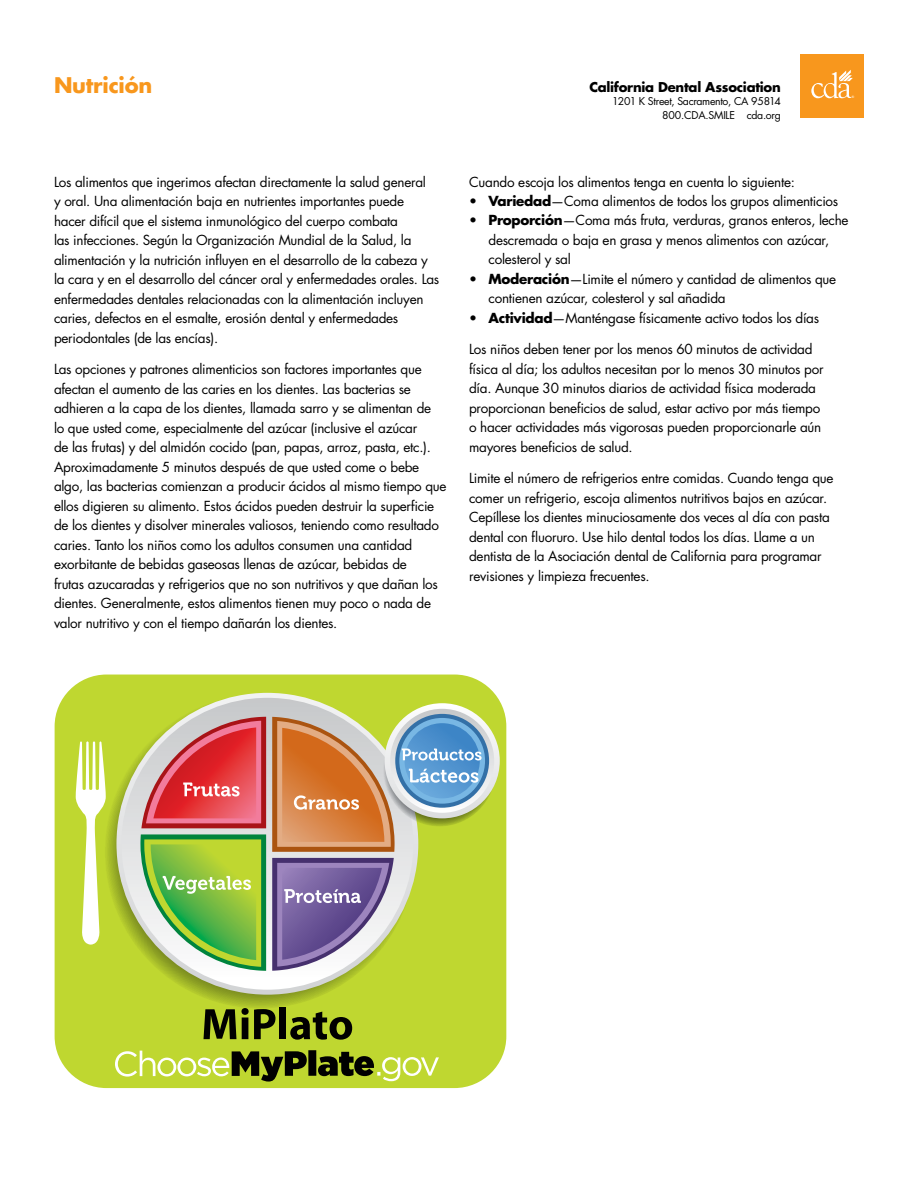
<style>
.page{position:relative;width:918px;height:1188px;background:#fff}
.page>*{position:absolute;margin:0;border:0;box-sizing:border-box;transform-origin:0 0}
.t1{font:700 21px "Futura Std";letter-spacing:-.01em;color:#f8971d}
.t2{font:13.5px/19.5px "Futura Std";letter-spacing:-.02em;color:#000}
.t3{font:700 13.2px "Futura Std";letter-spacing:-.02em;color:#000}
.t4{font:10.5px/13.5px "Futura Std";letter-spacing:-.03em;color:#000;text-align:right}
.t5{font:3.3px "Arial";color:#fff}
.s1{font-weight:700}
</style>
<div class="page">
<div style="left:800px;top:54px;width:64px;height:64px;background:#f8971d"></div>
<svg style="left:811px;top:70px;width:42px;height:28px"></svg>
<svg style="left:54px;top:674px;width:453px;height:415px;background:#c2d93c"></svg>
<svg style="left:115px;top:1051px;width:192px;height:31px;background:#9fae41"></svg>
<div style="left:308px;top:1050px;width:8px;height:26px;background:#000"></div>
<svg style="left:318px;top:1052px;width:121px;height:29px;background:#99a83d"></svg>
<svg style="left:105px;top:695px;width:310px;height:313px;background:#b7cf2e"></svg>
<svg style="left:116px;top:693px;width:302px;height:302px"></svg>
<svg style="left:121px;top:698px;width:292px;height:292px"></svg>
<svg style="left:76px;top:741px;width:30px;height:204px"></svg>
<svg style="left:385px;top:703px;width:115px;height:115px"></svg>
<svg style="left:141px;top:717px;width:125px;height:111px;background:#d86564"></svg>
<svg style="left:140px;top:834px;width:126px;height:137px;background:#8fc55d"></svg>
<svg style="left:204px;top:1008px;width:71px;height:31px;background:#566115"></svg>
<div style="left:280px;top:1008px;width:6px;height:31px;background:#000"></div>
<svg style="left:290px;top:1012px;width:62px;height:28px;background:#5f6b17"></svg>
<svg style="left:272px;top:858px;width:122px;height:113px;background:#9182a5"></svg>
<svg style="left:272px;top:713px;width:224px;height:139px;background:#b8a57f"></svg>
<h1 class="t1" style="left:54px;top:71px;width:100px">Nutrición</h1>
<p class="t2" style="left:54px;top:172px;width:387px">Los alimentos que ingerimos afectan directamente la salud general<br>y oral. Una alimentación baja en nutrientes importantes puede<br>hacer difícil que el sistema inmunológico del cuerpo combata<br>las infecciones. Según la Organización Mundial de la Salud, la alimentación y la nutrición influyen en el desarrollo de la cabeza y la cara y en el desarrollo del cáncer oral y enfermedades orales. Las enfermedades dentales relacionadas con la alimentación incluyen caries, defectos en el esmalte, erosión dental y enfermedades periodontales (de las encías).</p>
<p class="t2" style="left:54px;top:360px;width:394px">Las opciones y patrones alimenticios son factores importantes que afectan el aumento de las caries en los dientes. Las bacterias se adhieren a la capa de los dientes, llamada sarro y se alimentan de<br>lo que usted come, especialmente del azúcar (inclusive el azúcar<br>de las frutas) y del almidón cocido (pan, papas, arroz, pasta, etc.).<br>Aproximadamente 5 minutos después de que usted come o bebe algo, las bacterias comienzan a producir ácidos al mismo tiempo que ellos digieren su alimento. Estos ácidos pueden destruir la superficie de los dientes y disolver minerales valiosos, teniendo como resultado caries. Tanto los niños como los adultos consumen una cantidad exorbitante de bebidas gaseosas llenas de azúcar, bebidas de<br>frutas azucaradas y refrigerios que no son nutritivos y que dañan los dientes. Generalmente, estos alimentos tienen muy poco o nada de valor nutritivo y con el tiempo dañarán los dientes.</p>
<p class="t3" style="left:589px;top:78px;width:193px">California Dental Association</p>
<p class="t4" style="left:612px;top:95px;width:170px">1201 K Street, Sacramento, CA 95814<br>800.CDA.SMILE cda.org</p>
<p class="t5" style="left:852px;top:95px;width:4px">®</p>
<p class="t2" style="left:469px;top:172px;width:327px">Cuando escoja los alimentos tenga en cuenta lo siguiente:</p>
<p class="t2" style="left:469px;top:191px;width:371px">• <span class="s1">Variedad</span>—Coma alimentos de todos los grupos alimenticios</p>
<p class="t2" style="left:489px;top:211px;width:362px;text-indent:-19px">• <span class="s1">Proporción</span>—Coma más fruta, verduras, granos enteros, leche descremada o baja en grasa y menos alimentos con azúcar, colesterol y sal</p>
<p class="t2" style="left:489px;top:269px;width:349px;text-indent:-19px">• <span class="s1">Moderación</span>—Limite el número y cantidad de alimentos que contienen azúcar, colesterol y sal añadida</p>
<p class="t2" style="left:469px;top:308px;width:352px">• <span class="s1">Actividad</span>—Manténgase físicamente activo todos los días</p>
<p class="t2" style="left:469px;top:340px;width:356px">Los niños deben tener por los menos 60 minutos de actividad física al día; los adultos necesitan por lo menos 30 minutos por día. Aunque 30 minutos diarios de actividad física moderada proporcionan beneficios de salud, estar activo por más tiempo o hacer actividades más vigorosas pueden proporcionarle aún mayores beneficios de salud.</p>
<p class="t2" style="left:469px;top:469px;width:366px">Limite el número de refrigerios entre comidas. Cuando tenga que comer un refrigerio, escoja alimentos nutritivos bajos en azúcar.<br>Cepíllese los dientes minuciosamente dos veces al día con pasta dental con fluoruro. Use hilo dental todos los días. Llame a un dentista de la Asociación dental de California para programar revisiones y limpieza frecuentes.</p>
</div>
